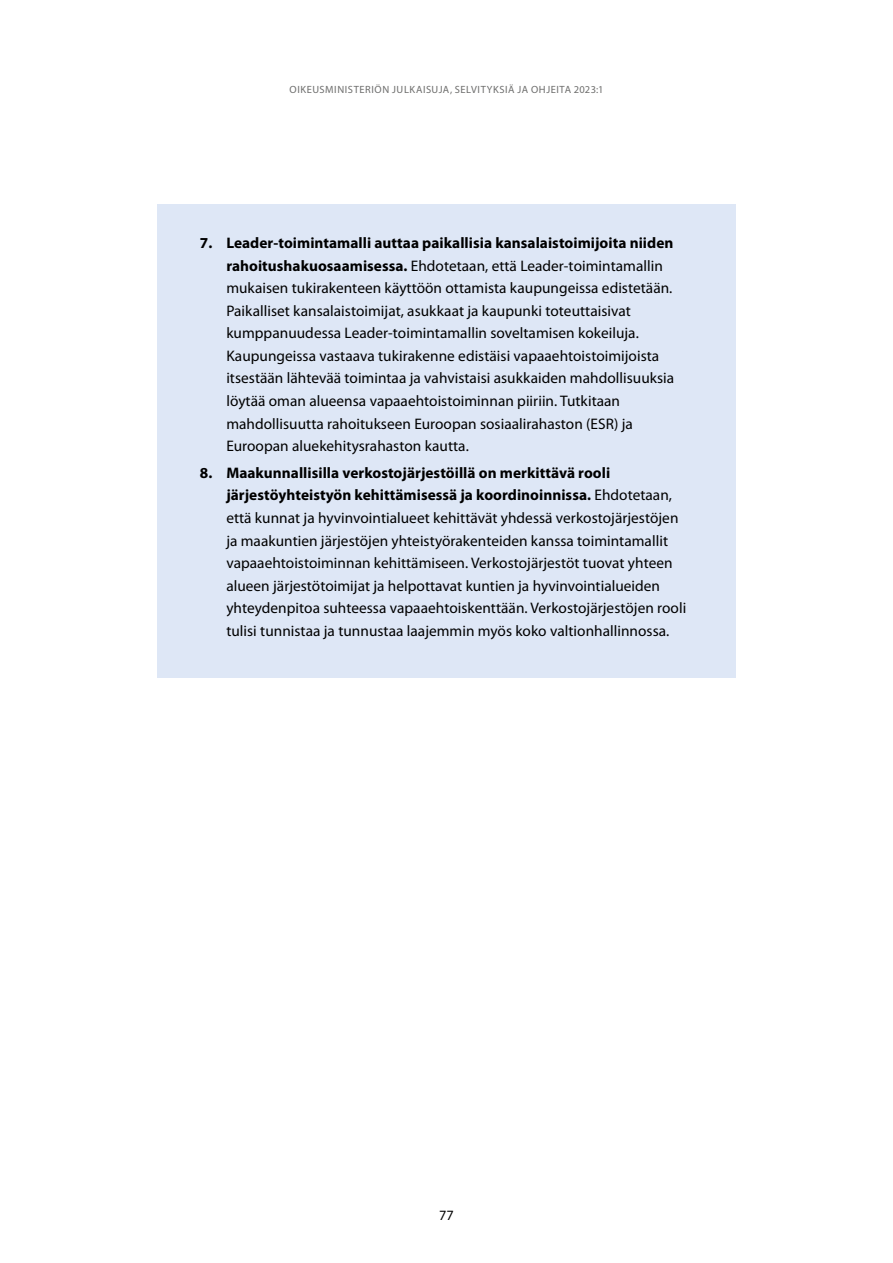
<style>
.page{position:relative;width:893px;height:1263px;background:#fff}
.page>*{position:absolute;margin:0;border:0;box-sizing:border-box;transform-origin:0 0}
.t1{font:15.3px/22.5px "Myriad Pro";letter-spacing:.005em;color:#000}
.t2{font:14.25px "Myriad Pro";color:#000}
.t3{font:10.5px "Myriad Pro";letter-spacing:.035em;color:#6e6e6d}
.s1{font-weight:700}
</style>
<div class="page">
<div style="left:157px;top:204px;width:579px;height:64px;background:#dee7f6"></div>
<div style="left:157px;top:215px;width:579px;height:278px;background:#dee7f6"></div>
<div style="left:157px;top:445px;width:579px;height:233px;background:#dee7f6"></div>
<p class="t3" style="left:290px;top:83px;width:15px">Oikeusministeri</p>
<p class="t3" style="left:375px;top:83px;width:25px">ön julkaisuja</p>
<p class="t3" style="left:450px;top:83px;width:17px">, Selvityksiä</p>
<p class="t3" style="left:517px;top:83px;width:21px">ja ohjeita</p>
<p class="t3" style="left:574px;top:83px;width:31px">2023:1</p>
<p class="t1" style="left:226px;top:232px;width:449px;text-indent:-26px"><span class="s1">7. Leader-toimintamalli auttaa paikallisia kansalaistoimijoita niiden rahoitushakuosaamisessa.</span> Ehdotetaan, että Leader-toimintamallin mukaisen tukirakenteen käyttöön ottamista kaupungeissa edistetään.<br>Paikalliset kansalaistoimijat, asukkaat ja kaupunki toteuttaisivat kumppanuudessa Leader-toimintamallin soveltamisen kokeiluja.<br>Kaupungeissa vastaava tukirakenne edistäisi vapaaehtoistoimijoista itsestään lähtevää toimintaa ja vahvistaisi asukkaiden mahdollisuuksia löytää oman alueensa vapaaehtoistoiminnan piiriin. Tutkitaan mahdollisuutta rahoitukseen Euroopan sosiaalirahaston (ESR) ja Euroopan aluekehitysrahaston kautta.</p>
<p class="t1" style="left:226px;top:462px;width:461px;text-indent:-26px"><span class="s1">8. Maakunnallisilla verkostojärjestöillä on merkittävä rooli järjestöyhteistyön kehittämisessä ja koordinoinnissa.</span> Ehdotetaan, että kunnat ja hyvinvointialueet kehittävät yhdessä verkostojärjestöjen ja maakuntien järjestöjen yhteistyörakenteiden kanssa toimintamallit vapaaehtoistoiminnan kehittämiseen. Verkostojärjestöt tuovat yhteen alueen järjestötoimijat ja helpottavat kuntien ja hyvinvointialueiden yhteydenpitoa suhteessa vapaaehtoiskenttään. Verkostojärjestöjen rooli tulisi tunnistaa ja tunnustaa laajemmin myös koko valtionhallinnossa.</p>
<p class="t2" style="left:439px;top:1207px;width:16px">77</p>
</div>
